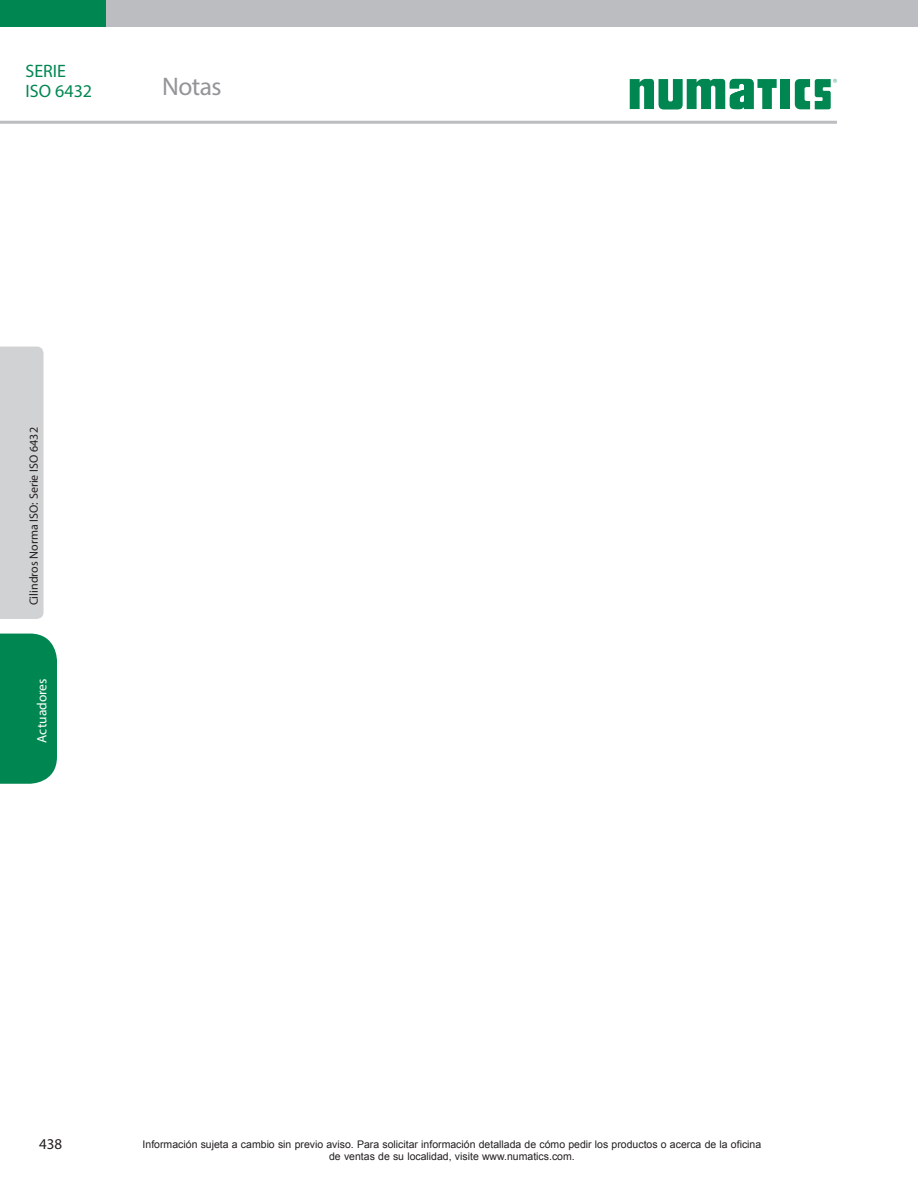
<style>
.page{position:relative;width:918px;height:1188px;background:#fff}
.page>*{position:absolute;margin:0;border:0;box-sizing:border-box;transform-origin:0 0}
.t1{font:25.5px "Myriad Pro";letter-spacing:-.02em;color:#939598}
.t2{font:18px/19.5px "Myriad Pro";color:#008751}
.t3{font:15px "Myriad Pro";color:#231f20}
.t4{font:13.5px "Myriad Pro";color:#fff}
.t5{font:12px "Myriad Pro";color:#231f20}
.t6{font:10.5px/12.6px "Arial";color:#231f20;text-align:center}
</style>
<div class="page">
<div style="left:780px;top:79px;width:10px;height:30px;background:#008751"></div>
<svg style="left:795px;top:79px;width:42px;height:30px"></svg>
<svg style="left:630px;top:79px;width:147px;height:31px"></svg>
<hr style="left:0;top:121px;width:837px;height:3px;background:#bcbdc0">
<div style="left:0;top:0;width:107px;height:27px;background:#008751"></div>
<div style="left:106px;top:0;width:812px;height:27px;background:#bcbdc0"></div>
<div style="left:0;top:634px;width:57px;height:150px;background:#008751"></div>
<div style="left:0;top:347px;width:44px;height:272px;background:#d1d2d4"></div>
<h2 class="t2" style="left:26px;top:61px;width:68px">SERIE<br>ISO 6432</h2>
<p class="t1" style="left:162px;top:71px;width:61px">Notas</p>
<p class="t5" style="left:27px;top:605px;width:180px;rotate:-90deg">Cilindros Norma ISO: Serie ISO 6432</p>
<p class="t4" style="left:34px;top:743px;width:66px;rotate:-90deg">Actuadores</p>
<h3 class="t3" style="left:39px;top:1135px;width:25px">438</h3>
<p class="t6" style="left:143px;top:1138px;width:620px">Información sujeta a cambio sin previo aviso. Para solicitar información detallada de cómo pedir los productos o acerca de la oficina de ventas de su localidad, visite www.numatics.com.</p>
</div>
